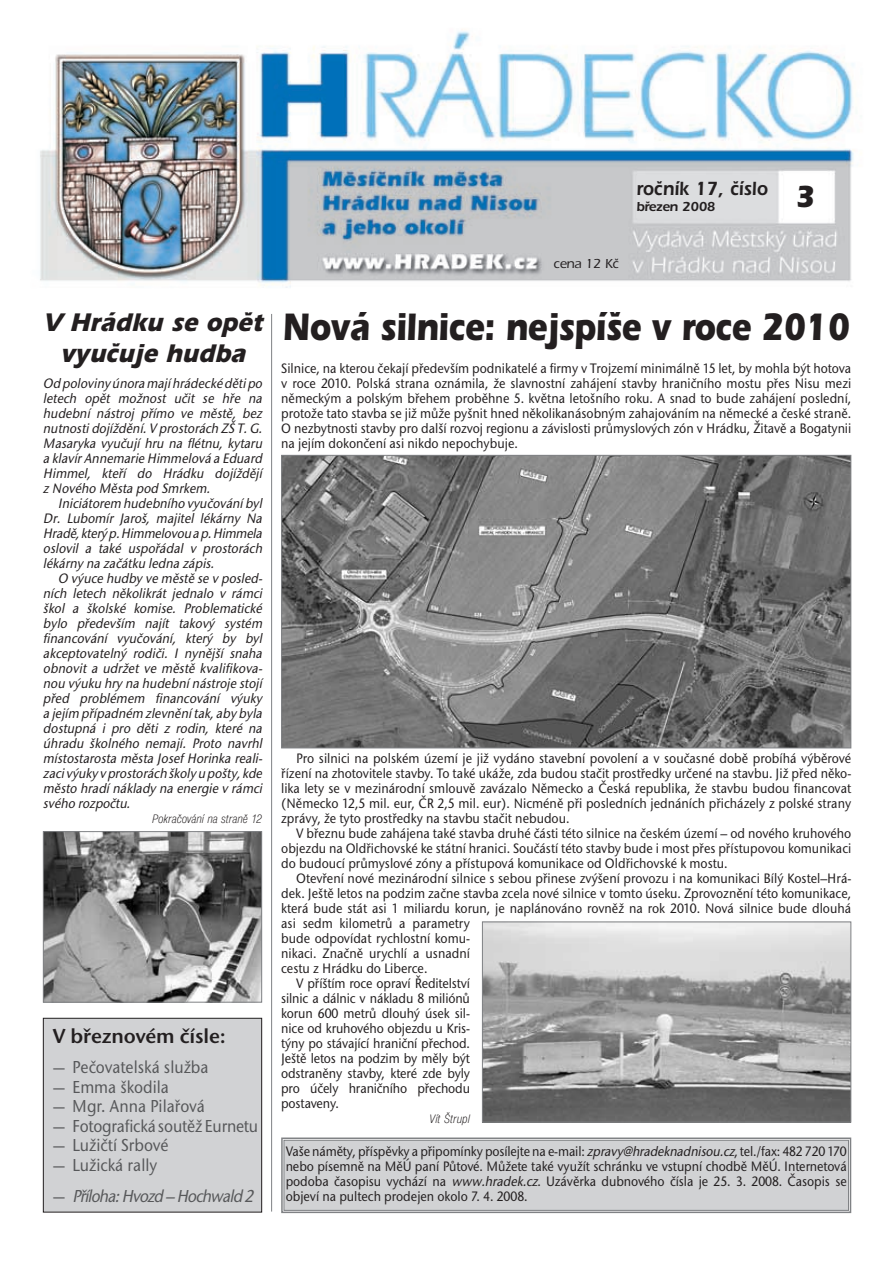
<style>
.page{position:relative;width:893px;height:1263px;background:#fff}
.page>*{position:absolute;margin:0;border:0;box-sizing:border-box;transform-origin:0 0}
.t1{font:700 39.6px "Itc Eras CE";letter-spacing:-.015em;color:#231f20;scale:.83 1}
.t2{font:700 31.5px "Itc Eras CE";color:#231f20;scale:.9 1}
.t3{font:italic 700 26.4px/31.5px "Itc Eras CE";letter-spacing:.005em;color:#231f20;text-align:center;scale:.91 1}
.t4{font:21px "Stone Sans Itc TCE Semi";letter-spacing:-.005em;color:#231f20}
.t5{font:600 19.8px "Itc Eras CE";color:#231f20;scale:.91 1}
.t6{font:500 18px "Stone Sans Itc TCE";color:#57585a;scale:.9 1}
.t7{font:italic 500 18px "Stone Sans Itc TCE";color:#57585a;scale:.9 1}
.t8{font:500 14.25px/15px "Stone Sans Itc TCE";color:#231f20;text-align:justify;scale:.9 1}
.t9{font:italic 500 14.25px/15px "Stone Sans Itc TCE";color:#231f20;scale:.9 1}
.t10{font:600 13.5px "Itc Eras CE";letter-spacing:-.025em;color:#231f20}
.t11{font:500 13.5px "Itc Eras CE";letter-spacing:-.02em;color:#231f20}
.t12{font:italic 300 condensed 12.75px "Nimbus Sans DCE";letter-spacing:-.005em;color:#231f20}
.s1{font-style:normal}
.s2{font-style:italic}
</style>
<div class="page">
<img style="left:40px;top:29px;width:814px;height:259px">
<div style="left:284px;top:1140px;width:564px;height:70px;background:#d1d2d4"></div>
<div style="left:281px;top:1138px;width:570px;height:75px;border:2px solid #808285"></div>
<div style="left:284px;top:1140px;width:564px;height:71px;border:1px solid #808285"></div>
<div style="left:43px;top:1018px;width:219px;height:194px;background:#d1d2d4"></div>
<div style="left:43px;top:1018px;width:219px;height:195px;border:1px solid #231f20"></div>
<hr style="left:271px;top:314px;width:1px;height:898px;background:#808285">
<img style="left:45px;top:833px;width:215px;height:168px">
<div style="left:43px;top:831px;width:219px;height:172px;border:1px solid #808285"></div>
<img style="left:283px;top:457px;width:566px;height:289px">
<div style="left:281px;top:455px;width:570px;height:293px;border:1px solid #808285"></div>
<img style="left:484px;top:924px;width:365px;height:196px">
<div style="left:482px;top:922px;width:369px;height:200px;border:1px solid #808285"></div>
<h3 class="t5" style="left:636px;top:181px;width:146px">roãník 17, ãíslo</h3>
<p class="t10" style="left:636px;top:202px;width:81px">bfiezen 2008</p>
<h2 class="t2" style="left:795px;top:184px;width:23px">3</h2>
<p class="t11" style="left:553px;top:259px;width:67px">cena 12 Kã</p>
<h3 class="t3" style="left:43px;top:309px;width:247px">V Hrádku se opût vyuãuje hudba</h3>
<p class="t9" style="left:43px;top:377px;width:248px">Od poloviny února mají hrádecké dětipo letech opět možnost učit se hře na hudební nástroj přímo ve městě, bez nutnostidojíždění.V prostorách ZŠ T.G.<br>Masary ka vyučují hru na flétnu, kytaru a klavírAnnemarie Himmelová a Eduard Himmel, kteří do Hrádku dojíždějí z Nového Města pod Smrkem.</p>
<p class="t9" style="left:43px;top:497px;width:248px;text-align:justify;text-indent:15px">Iniciátorem hudebního vyučování byl Dr. Lubomír Jaroš, majitel lékárny Na Hradě,který p.Himmelovou a p.Himmela oslovil a také uspořádal v prostorách lékárny na začátku ledna zápis.</p>
<p class="t9" style="left:43px;top:572px;width:248px;text-indent:15px">O výuce hudby ve městě se v posled&shy;ních letech několikrát jednalo v rámci škol a školské komise. Problematické by lo především najít takový systém financování vy učování, který by by l akceptovatelný rodiči. I nynější snaha obnovit a udržet ve městě kvalifikova&shy;nou výuku hry na hudební nástroje stojí před problémem financování výuky a jejím případném zlevnění tak,aby byla dostupná i pro děti z rodin, které na úhradu školného nemají. Proto navrhl místostarosta města Josef Horinka reali&shy;zacivýuky v prostorách školy u pošty,kde město hradí náklady na energie v rámci svého rozpočtu.</p>
<p class="t12" style="left:152px;top:813px;width:111px">Pokračování na straně 12</p>
<h3 class="t4" style="left:53px;top:1029px;width:175px">V březnovém čísle:</h3>
<p class="t6" style="left:53px;top:1061px;width:175px">— Pečovatelská služba</p>
<p class="t6" style="left:53px;top:1080px;width:131px">— Emma škodila</p>
<p class="t6" style="left:53px;top:1100px;width:171px">— Mgr. Anna Pilařová</p>
<p class="t6" style="left:53px;top:1119px;width:230px">— Fotografická soutěž Eurnetu</p>
<p class="t6" style="left:53px;top:1139px;width:130px">— Lužičtí Srbové</p>
<p class="t6" style="left:53px;top:1158px;width:118px">— Lužická rally</p>
<p class="t7" style="left:53px;top:1190px;width:228px"><span class="s1">—</span> Příloha:Hvozd – Hochwald 2</p>
<h1 class="t1" style="left:282px;top:311px;width:685px">Nová silnice: nejspí‰e v roce 2010</h1>
<p class="t8" style="left:281px;top:362px;width:635px">Silnice, na kterou čekají především podnikatelé a firmy v Trojzemí minimálně 15 let, by mohla být hotova v roce 2010. Polská strana oznámila, že slavnostní zahájení stavby hraničního mostu přes Nisu mezi německým a polským břehem proběhne 5. května letošního roku. A snad to bude zahájení poslední, protože tato stavba se již může pyšnit hned několikanásobným zahajováním na německé a české straně.<br>O nezbytnosti stavby pro další rozvoj regionu a závislosti průmyslových zón v Hrádku, Žitavě a Bogatynii na jejím dokončení asi nikdo nepochybuje.</p>
<p class="t8" style="left:281px;top:752px;width:635px;text-indent:15px">Pro silnici na polském území je již vydáno stavební povolení a v současné době probíhá výběrové řízení na zhotovitele stavby. To také ukáže, zda budou stačit prostředky určené na stavbu. Již před něko&shy;lika lety se v mezinárodní smlouvě zavázalo Německo a Česká republika, že stavbu budou financovat (Německo 12,5 mil. eur, ČR 2,5 mil. eur). Nicméně při posledních jednáních přicházely z polské strany zprávy, že tyto prostředky na stavbu stačit nebudou.</p>
<p class="t8" style="left:281px;top:827px;width:635px;text-indent:15px">V březnu bude zahájena také stavba druhé části této silnice na českém území – od nového kruhového objezdu na Oldřichovské ke státní hranici. Součástí této stavby bude i most přes přístupovou komunikaci do budoucí průmyslové zóny a přístupová komunikace od Oldřichovské k mostu.</p>
<p class="t8" style="left:296px;top:872px;width:618px">Otevření nové mezinárodní silnice s sebou přinese zvýšení provozu i na komunikaci Bílý Kostel–Hrá-</p>
<p class="t8" style="left:281px;top:887px;width:635px">dek. Ještě letos na podzim začne stavba zcela nové silnice v tomto úseku. Zprovoznění této komunikace,</p>
<p class="t8" style="left:281px;top:902px;width:635px">která bude stát asi 1 miliardu korun, je naplánováno rovněž na rok 2010. Nová silnice bude dlouhá</p>
<p class="t8" style="left:281px;top:917px;width:211px">asi sedm kilometrů a parametry</p>
<p class="t8" style="left:281px;top:932px;width:211px">bude odpovídat rychlostní komu-</p>
<p class="t8" style="left:281px;top:947px;width:211px">nikaci. Značně urychlí a usnadní</p>
<p class="t8" style="left:281px;top:962px;width:164px">cestu z Hrádku do Liberce.</p>
<p class="t8" style="left:296px;top:977px;width:195px">V příštím roce opraví Ředitelství</p>
<p class="t8" style="left:281px;top:992px;width:211px">silnic a dálnic v nákladu 8 miliónů</p>
<p class="t8" style="left:281px;top:1007px;width:211px">korun 600 metrů dlouhý úsek sil-</p>
<p class="t8" style="left:281px;top:1022px;width:211px">nice od kruhového objezdu u Kris-</p>
<p class="t8" style="left:281px;top:1037px;width:211px">týny po stávající hraniční přechod.</p>
<p class="t8" style="left:281px;top:1052px;width:211px">Ještě letos na podzim by měly být</p>
<p class="t8" style="left:281px;top:1067px;width:211px">odstraněny stavby, které zde byly</p>
<p class="t8" style="left:281px;top:1082px;width:211px">pro účely hraničního přechodu</p>
<p class="t8" style="left:281px;top:1097px;width:66px">postaveny.</p>
<p class="t12" style="left:429px;top:1113px;width:42px">Vít Štrupl</p>
<p class="t8" style="left:286px;top:1145px;width:625px">Vaše náměty, příspěvky a připomínky posílejte na e-mail: <span class="s2">zpravy@hradeknadnisou.cz</span>, tel./fax: 482 720 170 nebo písemně na MěÚ paní Půtové. Můžete také využít schránku ve vstupní chodbě MěÚ. Internetová podoba časopisu vychází na <span class="s2">www.hradek.cz</span>. Uzávěrka dubnového čísla je 25. 3. 2008. Časopis se objeví na pultech prodejen okolo 7. 4. 2008.</p>
</div>
